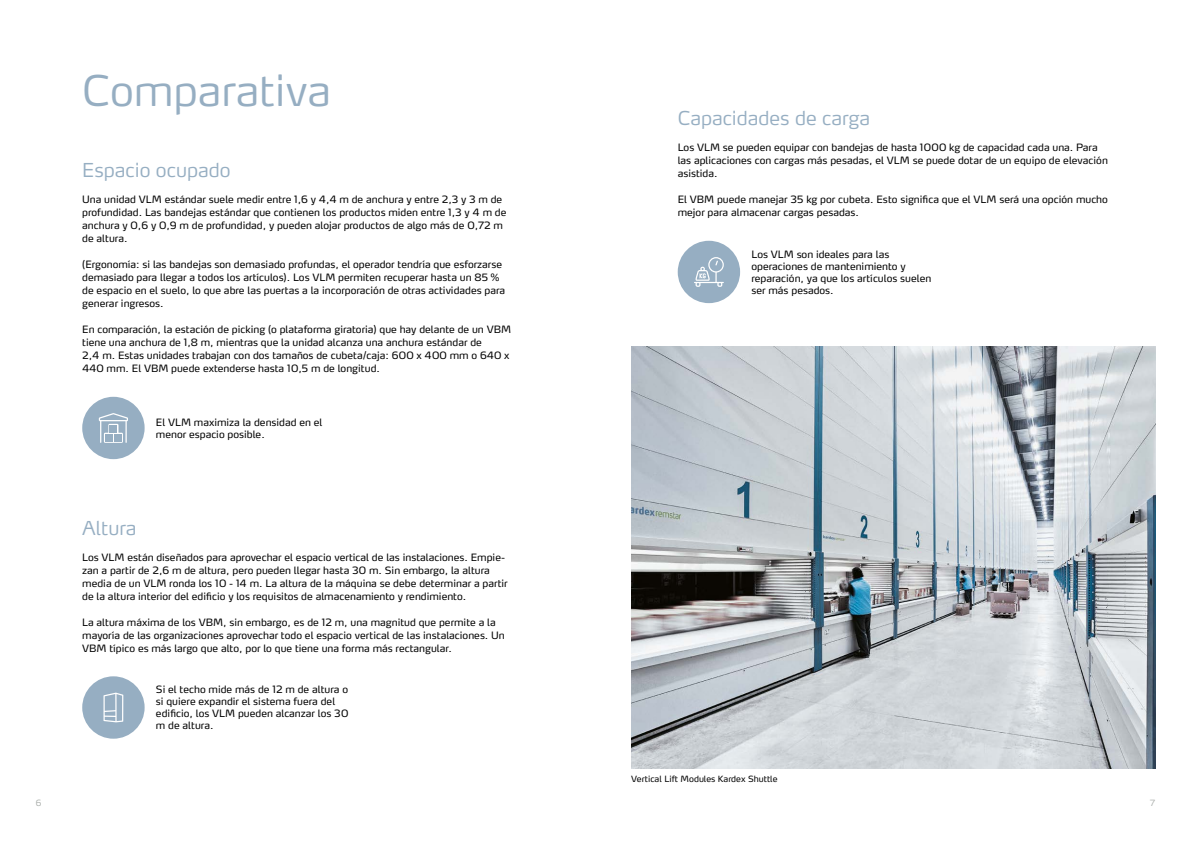
<style>
.page{position:relative;width:1191px;height:842px;background:#fff}
.page>*{position:absolute;margin:0;border:0;box-sizing:border-box;transform-origin:0 0}
.t1{font:300 42px "Max OT";color:#96aec2}
.t2{font:300 19px "Max OT";color:#96aec2}
.t3{font:10px/13px "Max OT";color:#000}
.t4{font:8.5px "Max OT";color:#000}
.t5{font:300 8.5px "Max OT";color:#a8aca9}
</style>
<div class="page">
<img style="left:631px;top:346px;width:524px;height:423px">
<svg style="left:82px;top:397px;width:63px;height:62px"></svg>
<svg style="left:82px;top:676px;width:63px;height:63px"></svg>
<svg style="left:677px;top:241px;width:63px;height:62px"></svg>
<h1 class="t1" style="left:82px;top:64px;width:250px">Comparativa</h1>
<h2 class="t2" style="left:82px;top:158px;width:150px">Espacio ocupado</h2>
<p class="t3" style="left:82px;top:193px;width:426px">Una unidad VLM estándar suele medir entre 1,6 y 4,4 m de anchura y entre 2,3 y 3 m de profundidad. Las bandejas estándar que contienen los productos miden entre 1,3 y 4 m de anchura y 0,6 y 0,9 m de profundidad, y pueden alojar productos de algo más de 0,72 m de altura.</p>
<p class="t3" style="left:82px;top:258px;width:424px">(Ergonomía: si las bandejas son demasiado profundas, el operador tendría que esforzarse demasiado para llegar a todos los artículos). Los VLM permiten recuperar hasta un 85 % de espacio en el suelo, lo que abre las puertas a la incorporación de otras actividades para generar ingresos.</p>
<p class="t3" style="left:82px;top:323px;width:430px">En comparación, la estación de picking (o plataforma giratoria) que hay delante de un VBM tiene una anchura de 1,8 m, mientras que la unidad alcanza una anchura estándar de<br>2,4 m. Estas unidades trabajan con dos tamaños de cubeta/caja: 600 x 400 mm o 640 x 440 mm. El VBM puede extenderse hasta 10,5 m de longitud.</p>
<p class="t3" style="left:156px;top:416px;width:168px;line-height:12px">El VLM maximiza la densidad en el menor espacio posible.</p>
<h2 class="t2" style="left:82px;top:516px;width:56px">Altura</h2>
<p class="t3" style="left:82px;top:551px;width:427px">Los VLM están diseñados para aprovechar el espacio vertical de las instalaciones. Empie&shy;zan a partir de 2,6 m de altura, pero pueden llegar hasta 30 m. Sin embargo, la altura media de un VLM ronda los 10 - 14 m. La altura de la máquina se debe determinar a partir de la altura interior del edificio y los requisitos de almacenamiento y rendimiento.</p>
<p class="t3" style="left:82px;top:616px;width:424px">La altura máxima de los VBM, sin embargo, es de 12 m, una magnitud que permite a la mayoría de las organizaciones aprovechar todo el espacio vertical de las instalaciones. Un<br>VBM típico es más largo que alto, por lo que tiene una forma más rectangular.</p>
<p class="t3" style="left:156px;top:683px;width:194px;line-height:12px">Si el techo mide más de 12 m de altura o si quiere expandir el sistema fuera del edificio, los VLM pueden alcanzar los 30 m de altura.</p>
<h2 class="t2" style="left:677px;top:106px;width:194px">Capacidades de carga</h2>
<p class="t3" style="left:677px;top:141px;width:432px">Los VLM se pueden equipar con bandejas de hasta 1000 kg de capacidad cada una. Para las aplicaciones con cargas más pesadas, el VLM se puede dotar de un equipo de elevación asistida.</p>
<p class="t3" style="left:677px;top:193px;width:432px">El VBM puede manejar 35 kg por cubeta. Esto significa que el VLM será una opción mucho mejor para almacenar cargas pesadas.</p>
<p class="t3" style="left:751px;top:248px;width:181px;line-height:12px">Los VLM son ideales para las operaciones de mantenimiento y reparación, ya que los artículos suelen ser más pesados.</p>
<p class="t4" style="left:631px;top:773px;width:148px">Vertical Lift Modules Kardex Shuttle</p>
<p class="t5" style="left:36px;top:798px;width:7px">6</p>
<p class="t5" style="left:1150px;top:798px;width:7px">7</p>
</div>
